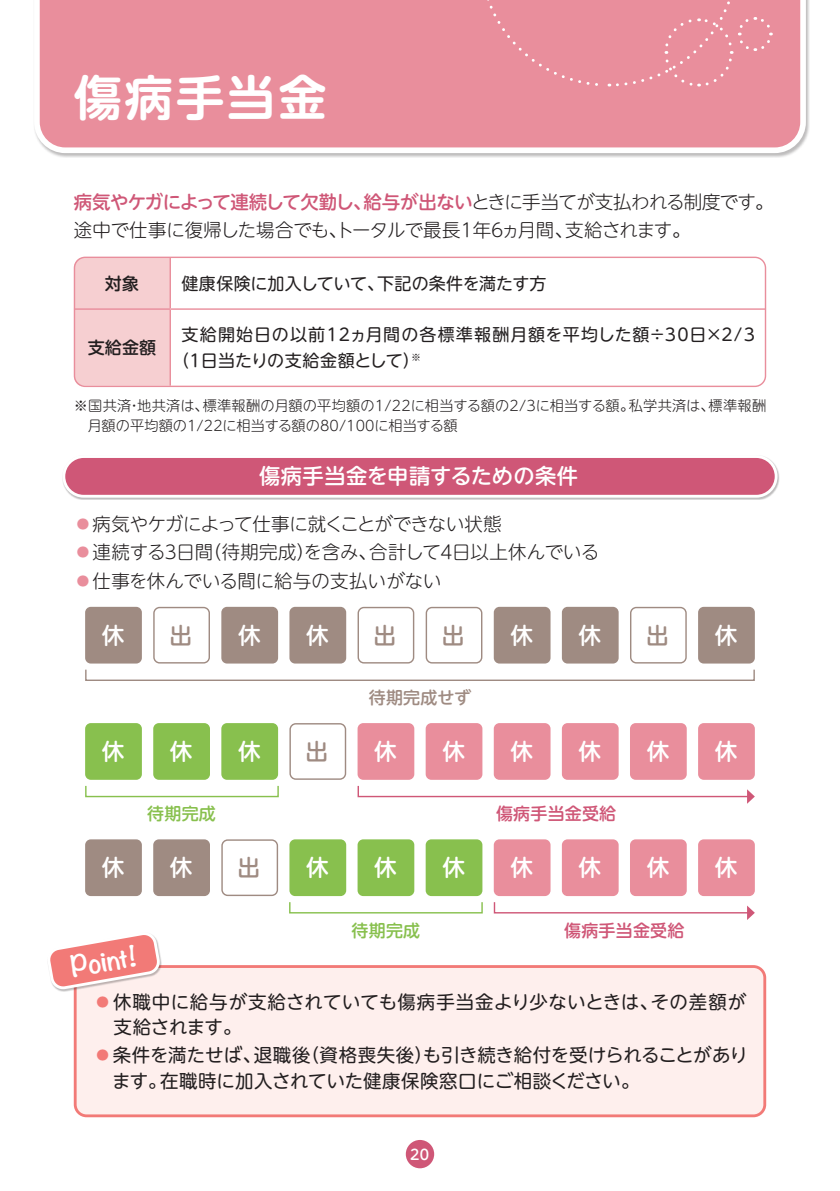
<style>
.page{position:relative;width:840px;height:1191px;background:#fff}
.page>*{position:absolute;margin:0;border:0;box-sizing:border-box;transform-origin:0 0}
.t1{font:700 48.2px "UD Shin M Go Pro De";letter-spacing:.06em;color:#fff}
.t2{font:700 25.6px "Noteworthy";color:#fff}
.t3{font:500 22.6px "UD Shin M Go Pro";color:#fff}
.t4{font:500 22.6px "UD Shin M Go Pro";color:#9f8b82}
.t5{font:500 21.2px "UD Shin M Go Pro";letter-spacing:.015em;color:#fff}
.t6{font:300 18.4px/28.4px "UD Shin M Go Pro";letter-spacing:-.02em;color:#231f20}
.t7{font:18.4px/25.6px "UD Shin M Go Pro";letter-spacing:.01em;color:#231f20}
.t8{font:17px/25.6px "UD Shin M Go Pro";letter-spacing:.04em;color:#231f20}
.t9{font:17px "UD Shin M Go Pro";letter-spacing:-.005em;color:#231f20}
.t10{font:500 17px "UD Shin M Go Pro";letter-spacing:.01em;color:#cf5777}
.t11{font:500 17px "UD Shin M Go Pro";letter-spacing:.01em;color:#88c04e}
.t12{font:500 17px "UD Shin M Go Pro";color:#231f20}
.t13{font:500 17px "UD Shin M Go Pro";letter-spacing:.01em;color:#9f8b82}
.t14{font:300 14.2px/19.8px "UD Shin M Go Pro";letter-spacing:.01em;color:#231f20}
.t15{font:500 14.2px "UD Shin M Go Pro";color:#fff}
.s1{font-weight:500;color:#cf5777}
.s2{color:#e98e9c}
.s3{color:#f27a77}
</style>
<div class="page">
<svg style="left:34px;top:0;width:774px;height:156px;background:#e997a3"></svg>
<div style="left:74px;top:258px;width:95px;height:127px;background:#f6cfd1"></div>
<hr style="left:169px;top:258px;width:2px;height:50px;background:#e98e9c">
<hr style="left:170px;top:308px;width:595px;height:2px;background:#e98e9c">
<hr style="left:169px;top:310px;width:2px;height:76px;background:#e98e9c">
<hr style="left:74px;top:308px;width:96px;height:2px;background:#e98e9c">
<div style="left:74px;top:257px;width:691px;height:130px;border:1px solid #e98e9c;border-radius:11px"></div>
<div style="left:75px;top:966px;width:689px;height:149px;background:#feefed;border-radius:11px"></div>
<div style="left:74px;top:965px;width:691px;height:152px;border:3px solid #f27a77;border-radius:11px"></div>
<div style="left:47px;top:932px;width:115px;height:59px;background:#231f20;opacity:.3"></div>
<svg style="left:48px;top:932px;width:111px;height:56px"></svg>
<div style="left:62px;top:455px;width:717px;height:45px;background:#231f20;opacity:.3"></div>
<div style="left:64px;top:456px;width:711px;height:40px;background:#cf5777;border-radius:20px"></div>
<div style="left:62px;top:455px;width:715px;height:42px;border:3px solid #fff;border-radius:20px"></div>
<svg style="left:493px;top:902px;width:261px;height:18px"></svg>
<div style="left:289px;top:901px;width:193px;height:12px;border:1px solid #88c04e"></div>
<div style="left:85px;top:839px;width:57px;height:57px;background:#9f8b82;border-radius:6px"></div>
<div style="left:153px;top:839px;width:57px;height:57px;background:#9f8b82;border-radius:6px"></div>
<div style="left:289px;top:839px;width:57px;height:57px;background:#88c04e;border-radius:6px"></div>
<div style="left:221px;top:839px;width:57px;height:57px;border:1px solid #9f8b82;border-radius:6px"></div>
<div style="left:357px;top:839px;width:57px;height:57px;background:#88c04e;border-radius:6px"></div>
<div style="left:425px;top:839px;width:57px;height:57px;background:#88c04e;border-radius:6px"></div>
<div style="left:493px;top:839px;width:57px;height:57px;background:#e98e9c;border-radius:6px"></div>
<div style="left:561px;top:839px;width:57px;height:57px;background:#e98e9c;border-radius:6px"></div>
<div style="left:629px;top:839px;width:57px;height:57px;background:#e98e9c;border-radius:6px"></div>
<div style="left:697px;top:839px;width:57px;height:57px;background:#e98e9c;border-radius:6px"></div>
<div style="left:85px;top:669px;width:669px;height:12px;border:1px solid #9f8b82"></div>
<div style="left:85px;top:607px;width:57px;height:56px;background:#9f8b82;border-radius:6px"></div>
<div style="left:289px;top:607px;width:57px;height:56px;background:#9f8b82;border-radius:6px"></div>
<div style="left:561px;top:607px;width:57px;height:56px;background:#9f8b82;border-radius:6px"></div>
<div style="left:697px;top:607px;width:57px;height:56px;background:#9f8b82;border-radius:6px"></div>
<div style="left:221px;top:607px;width:57px;height:56px;background:#9f8b82;border-radius:6px"></div>
<div style="left:493px;top:607px;width:57px;height:56px;background:#9f8b82;border-radius:6px"></div>
<div style="left:153px;top:607px;width:57px;height:56px;border:1px solid #9f8b82;border-radius:6px"></div>
<div style="left:357px;top:607px;width:57px;height:56px;border:1px solid #9f8b82;border-radius:6px"></div>
<div style="left:629px;top:607px;width:57px;height:56px;border:1px solid #9f8b82;border-radius:6px"></div>
<div style="left:425px;top:607px;width:57px;height:56px;border:1px solid #9f8b82;border-radius:6px"></div>
<svg style="left:357px;top:785px;width:397px;height:18px"></svg>
<div style="left:85px;top:785px;width:194px;height:12px;border:1px solid #88c04e"></div>
<div style="left:85px;top:723px;width:57px;height:57px;background:#88c04e;border-radius:6px"></div>
<div style="left:153px;top:723px;width:57px;height:57px;background:#88c04e;border-radius:6px"></div>
<div style="left:221px;top:723px;width:57px;height:57px;background:#88c04e;border-radius:6px"></div>
<div style="left:289px;top:723px;width:57px;height:57px;border:1px solid #9f8b82;border-radius:6px"></div>
<div style="left:357px;top:723px;width:57px;height:57px;background:#e98e9c;border-radius:6px"></div>
<div style="left:425px;top:723px;width:57px;height:57px;background:#e98e9c;border-radius:6px"></div>
<div style="left:493px;top:723px;width:57px;height:57px;background:#e98e9c;border-radius:6px"></div>
<div style="left:561px;top:723px;width:57px;height:57px;background:#e98e9c;border-radius:6px"></div>
<div style="left:629px;top:723px;width:57px;height:57px;background:#e98e9c;border-radius:6px"></div>
<div style="left:697px;top:723px;width:57px;height:57px;background:#e98e9c;border-radius:6px"></div>
<div style="left:478px;top:0;width:295px;height:88px;background:#e98e9c"></div>
<div style="left:405px;top:1140px;width:29px;height:28px;background:#cf5777;border-radius:50%"></div>
<h1 class="t1" style="left:74px;top:59px;width:254px">傷病手当金</h1>
<p class="t6" style="left:74px;top:187px;width:701px"><span class="s1">病気やケガによって連続して欠勤し、給与が出ない</span>ときに手当てが支払われる制度です。途中で仕事に復帰した場合でも、トータルで最長１年６ヵ月間、支給されます。</p>
<p class="t12" style="left:105px;top:270px;width:36px">対象</p>
<p class="t9" style="left:181px;top:270px;width:366px">健康保険に加入していて、下記の条件を満たす方</p>
<p class="t12" style="left:88px;top:333px;width:70px">支給金額</p>
<p class="t8" style="left:172px;top:321px;width:583px;text-indent:9px">支給開始日の以前12ヵ月間の各標準報酬月額を平均した額÷30日×2/3（１日当たりの支給金額として）<sup>※</sup></p>
<p class="t14" style="left:88px;top:395px;width:679px;text-indent:-14px">※国共済・地共済は、標準報酬の月額の平均額の1/22に相当する額の2/3に相当する額。私学共済は、標準報酬月額の平均額の1/22に相当する額の80/100に相当する額</p>
<p class="t5" style="left:259px;top:459px;width:320px">傷病手当金を申請するための条件</p>
<p class="t6" style="left:74px;top:509px;width:526px"><span class="s2">◦</span>病気やケガによって仕事に就くことができない状態<br><span class="s2">◦</span>連続する３日間（待期完成）を含み、合計して４日以上休んでいる<span class="s2">◦</span>仕事を休んでいる間に給与の支払いがない</p>
<p class="t3" style="left:102px;top:617px;width:24px">休</p>
<p class="t4" style="left:169px;top:617px;width:24px">出</p>
<p class="t3" style="left:238px;top:617px;width:24px">休</p>
<p class="t3" style="left:306px;top:617px;width:24px">休</p>
<p class="t4" style="left:373px;top:617px;width:24px">出</p>
<p class="t4" style="left:441px;top:617px;width:24px">出</p>
<p class="t3" style="left:510px;top:617px;width:24px">休</p>
<p class="t3" style="left:578px;top:617px;width:24px">休</p>
<p class="t4" style="left:645px;top:617px;width:24px">出</p>
<p class="t3" style="left:714px;top:617px;width:24px">休</p>
<p class="t13" style="left:368px;top:684px;width:104px">待期完成せず</p>
<p class="t3" style="left:102px;top:733px;width:24px">休</p>
<p class="t3" style="left:170px;top:733px;width:24px">休</p>
<p class="t3" style="left:238px;top:733px;width:24px">休</p>
<p class="t4" style="left:305px;top:733px;width:24px">出</p>
<p class="t3" style="left:374px;top:733px;width:24px">休</p>
<p class="t3" style="left:442px;top:733px;width:24px">休</p>
<p class="t3" style="left:510px;top:733px;width:24px">休</p>
<p class="t3" style="left:578px;top:733px;width:24px">休</p>
<p class="t3" style="left:646px;top:733px;width:24px">休</p>
<p class="t3" style="left:714px;top:733px;width:24px">休</p>
<p class="t11" style="left:147px;top:800px;width:70px">待期完成</p>
<p class="t10" style="left:496px;top:800px;width:122px">傷病手当金受給</p>
<p class="t3" style="left:102px;top:849px;width:24px">休</p>
<p class="t3" style="left:170px;top:849px;width:24px">休</p>
<p class="t4" style="left:237px;top:849px;width:24px">出</p>
<p class="t3" style="left:306px;top:849px;width:24px">休</p>
<p class="t3" style="left:374px;top:849px;width:24px">休</p>
<p class="t3" style="left:442px;top:849px;width:24px">休</p>
<p class="t3" style="left:510px;top:849px;width:24px">休</p>
<p class="t3" style="left:578px;top:849px;width:24px">休</p>
<p class="t3" style="left:646px;top:849px;width:24px">休</p>
<p class="t3" style="left:714px;top:849px;width:24px">休</p>
<h2 class="t2" style="left:67px;top:945px;width:68px;rotate:-10deg">Point!</h2>
<p class="t11" style="left:351px;top:916px;width:70px">待期完成</p>
<p class="t10" style="left:564px;top:916px;width:122px">傷病手当金受給</p>
<p class="t7" style="left:113px;top:987px;width:634px;text-indent:-20px"><span class="s3">◦</span>休職中に給与が支給されていても傷病手当金より少ないときは、その差額が支給されます。</p>
<p class="t7" style="left:112px;top:1041px;width:636px;text-indent:-19px"><span class="s3">◦</span>条件を満たせば、退職後（資格喪失後）も引き続き給付を受けられることがあります。在職時に加入されていた健康保険窓口にご相談ください。</p>
<p class="t15" style="left:410px;top:1143px;width:20px">20</p>
</div>
